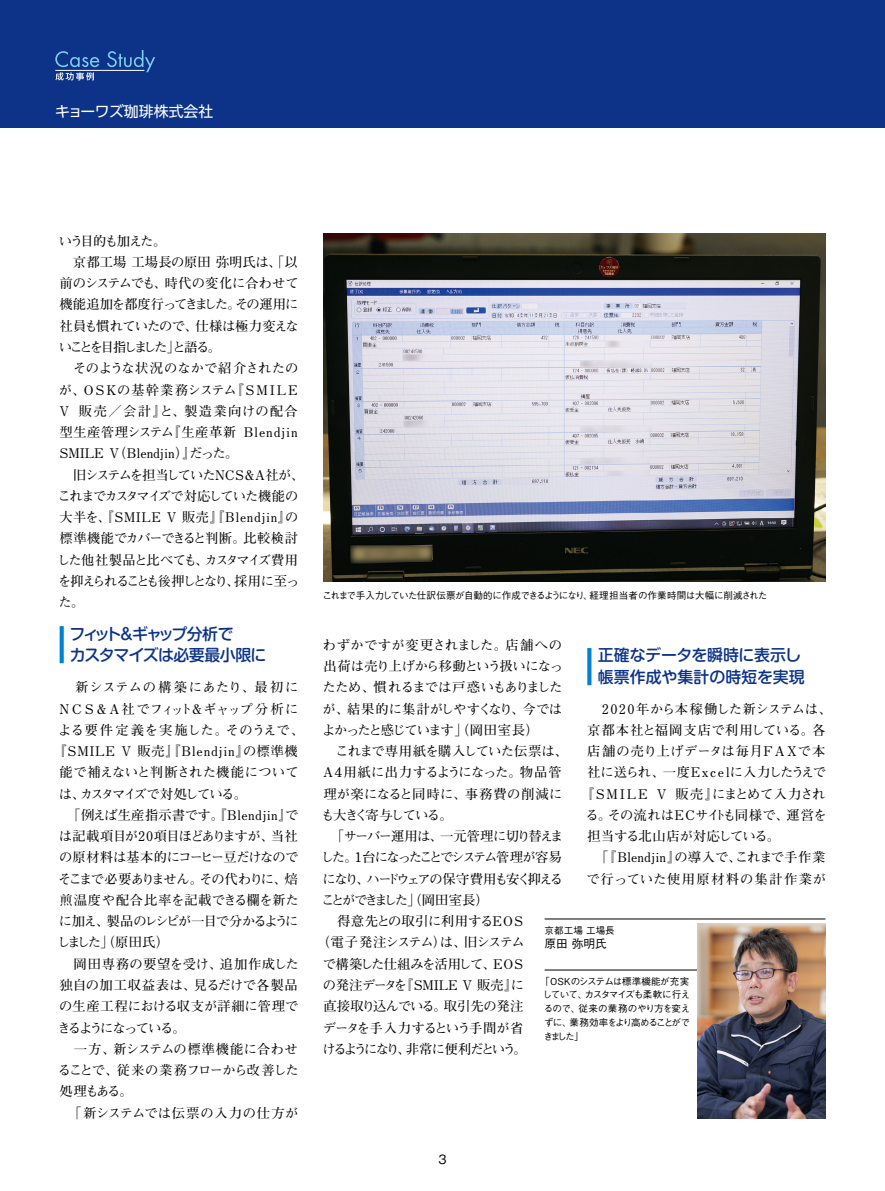
<style>
.page{position:relative;width:885px;height:1191px;background:#fff}
.page>*{position:absolute;margin:0;border:0;box-sizing:border-box;transform-origin:0 0}
.OSK事例__小見出し{font:500 43.05px "Shin M Go Pro";color:#0081cc;scale:.11 1}
.OSK事例__小見出し-2{font:500 15.9px/21.3px "Shin M Go Pro";color:#0c3388}
.OSK事例__小見出し-3{font:500 15.9px/21.3px "Shin M Go Pro";letter-spacing:-.06em;color:#0c3388}
.t1{font:14.85px "UD Shin Go Pro";color:#fff}
.OSK事例__本文12_5Q{font:700 13.35px/21.3px "Futo Min A101 Pro";letter-spacing:-.02em;color:#000;text-align:justify}
.OSK事例__本文12_5Q-2{font:700 13.35px/21.3px "Futo Min A101 Pro";letter-spacing:-.065em;color:#000}
.OSK事例__本文12_5Q-3{font:700 13.35px/21.3px "Futo Min A101 Pro";letter-spacing:-.04em;color:#000;text-align:center}
.OSK事例__本文12_5Q-4{font:700 13.35px/21.3px "Futo Min A101 Pro";letter-spacing:-.05em;color:#000}
.OSK事例__本文12_5Q-5{font:700 13.35px "Futo Min A101 Pro";letter-spacing:.005em;color:#000}
.OSK事例__本文12_5Q-6{font:700 13.35px/21.3px "Futo Min A101 Pro";letter-spacing:.015em;color:#000}
.OSK事例__本文12_5Q-7{font:700 13.35px "Futo Min A101 Pro";letter-spacing:.05em;color:#000}
.OSK事例__本文12_5Q-8{font:700 13.35px "Futo Min A101 Pro";letter-spacing:.025em;color:#000}
.OSK事例__本文12_5Q-9{font:700 13.35px "Futo Min A101 Pro";letter-spacing:.045em;color:#000}
.OSK事例__本文12_5Q-10{font:700 13.35px "Futo Min A101 Pro";letter-spacing:.03em;color:#000}
.OSK事例__本文12_5Q-11{font:700 13.35px "Futo Min A101 Pro";letter-spacing:-.12em;color:#000}
.OSK事例__本文12_5Q-12{font:700 13.35px "Futo Min A101 Pro";letter-spacing:-.105em;color:#000}
.t2{font:500 12.75px "Gothic BBB Pro";color:#000}
.OSK事例__氏名{font:500 11.7px "Gothic BBB Pro";color:#000}
.OSK事例__担当者コメント{font:500 9.6px/13.8px "Gothic BBB Pro";letter-spacing:-.08em;color:#000;text-align:justify}
.OSK事例__キャプション{font:500 9.6px "Gothic BBB Pro";letter-spacing:-.045em;color:#000}
.OSK事例__部署名{font:500 9.6px "Gothic BBB Pro";color:#000}
</style>
<div class="page">
<div style="left:0;top:0;width:884px;height:128px;background:#0c3388"></div>
<svg style="left:55px;top:50px;width:100px;height:30px"></svg>
<hr style="left:544px;top:918px;width:281px;height:1px;background:#000">
<hr style="left:544px;top:969px;width:281px;height:1px;background:#000">
<img style="left:697px;top:923px;width:128px;height:195px">
<img style="left:323px;top:234px;width:502px;height:347px">
<p class="t1" style="left:55px;top:100px;width:160px">キョーワズ珈琲株式会社</p>
<p class="OSK事例__本文12_5Q-12" style="left:59px;top:230px;width:109px">いう目的も加えた。</p>
<p class="OSK事例__本文12_5Q" style="left:59px;top:250px;width:241px">　京都工場 工場長の原田 弥明氏は、「以前のシステムでも、時代の変化に合わせて機能追加を都度行ってきました。その運用に社員も慣れていたので、仕様は極力変えないことを目指しました」と語る。</p>
<p class="OSK事例__本文12_5Q" style="left:59px;top:356px;width:241px">　そのような状況のなかで紹介されたのが、OSKの基幹業務システム『SMILE V 販売／会計』と、製造業向けの配合型生産管理システム『生産革新 Blendjin SMILE V（Blendjin）』だった。</p>
<p class="OSK事例__本文12_5Q-2" style="left:57px;top:462px;width:249px">　旧システムを担当していたNCS&amp;A社が、これまでカスタマイズで対応していた機能の大半を、『SMILE V 販売』『Blendjin』の標準機能でカバーできると判断。比較検討した他社製品と比べても、カスタマイズ費用を抑えられることも後押しとなり、採用に至った。</p>
<p class="OSK事例__小見出し" style="left:60px;top:610px;width:45px">■</p>
<p class="OSK事例__小見出し-3" style="left:69px;top:621px;width:198px">フィット＆ギャップ分析で<br>カスタマイズは必要最小限に</p>
<p class="OSK事例__本文12_5Q-9" style="left:60px;top:677px;width:240px">　新システムの構築にあたり、最初に</p>
<p class="OSK事例__本文12_5Q-4" style="left:60px;top:696px;width:240px">N C S &amp; A 社でフィット＆ギャップ分析に</p>
<p class="OSK事例__本文12_5Q-8" style="left:58px;top:719px;width:248px">よる要件定義を実施した。そのうえで、</p>
<p class="OSK事例__本文12_5Q-7" style="left:53px;top:740px;width:246px">『SMILE V 販売』『Blendjin』の標準機</p>
<p class="OSK事例__本文12_5Q-6" style="left:60px;top:760px;width:240px">能で補えないと判断された機能について</p>
<p class="OSK事例__本文12_5Q-11" style="left:59px;top:783px;width:189px">は、カスタマイズで対処している。</p>
<p class="OSK事例__本文12_5Q" style="left:57px;top:802px;width:243px">　「例えば生産指示書です。『Blendjin』では記載項目が20項目ほどありますが、当社の原材料は基本的にコーヒー豆だけなのでそこまで必要ありません。その代わりに、焙煎温度や配合比率を記載できる欄を新たに加え、製品のレシピが一目で分かるようにしました」（原田氏）</p>
<p class="OSK事例__本文12_5Q" style="left:58px;top:951px;width:243px">　岡田専務の要望を受け、追加作成した独自の加工収益表は、見るだけで各製品の生産工程における収支が詳細に管理できるようになっている。</p>
<p class="OSK事例__本文12_5Q" style="left:58px;top:1036px;width:242px">　一方、新システムの標準機能に合わせることで、従来の業務フローから改善した処理もある。</p>
<p class="OSK事例__本文12_5Q-7" style="left:60px;top:1102px;width:240px">　「新システムでは伝票の入力の仕方が</p>
<p class="OSK事例__キャプション" style="left:322px;top:587px;width:446px">これまで手入力していた仕訳伝票が自動的に作成できるようになり、経理担当者の作業時間は大幅に削減された</p>
<p class="OSK事例__本文12_5Q" style="left:322px;top:632px;width:242px">わずかですが変更されました。店舗への出荷は売り上げから移動という扱いになったため、慣れるまでは戸惑いもありましたが、結果的に集計がしやすくなり、今ではよかったと感じています」（岡田室長）</p>
<p class="OSK事例__本文12_5Q-4" style="left:321px;top:739px;width:248px">　これまで専用紙を購入していた伝票は、<br>Ａ４用紙に出力するようになった。物品管理が楽になると同時に、事務費の削減にも大きく寄与している。</p>
<p class="OSK事例__本文12_5Q" style="left:321px;top:824px;width:244px">　「サーバー運用は、一元管理に切り替えました。1 台になったことでシステム管理が容易になり、ハードウェアの保守費用も安く抑えることができました」（岡田室長）</p>
<p class="OSK事例__本文12_5Q-3" style="left:316px;top:909px;width:212px">　得意先との取引に利用するEOS（電子発注システム）は、旧システムで構築した仕組みを活用して、EOSの発注データを『SMILE V 販売』に直接取り込んでいる。取引先の発注データを手入力するという手間が省けるようになり、非常に便利だという。</p>
<p class="OSK事例__小見出し" style="left:587px;top:631px;width:45px">■</p>
<p class="OSK事例__小見出し-2" style="left:597px;top:643px;width:208px">正確なデータを瞬時に表示し帳票作成や集計の時短を実現</p>
<p class="OSK事例__本文12_5Q-5" style="left:587px;top:698px;width:246px">　2020年から本稼働した新システムは、</p>
<p class="OSK事例__本文12_5Q-10" style="left:587px;top:719px;width:240px">京都本社と福岡支店で利用している。各</p>
<p class="OSK事例__本文12_5Q-9" style="left:587px;top:740px;width:240px">店舗の売り上げデータは毎月F A Xで本</p>
<p class="OSK事例__本文12_5Q-5" style="left:587px;top:762px;width:240px">社に送られ、一度Excelに入力したうえで</p>
<p class="OSK事例__本文12_5Q-8" style="left:580px;top:783px;width:246px">『SMILE V 販売』にまとめて入力され</p>
<p class="OSK事例__本文12_5Q-5" style="left:585px;top:804px;width:242px">る。その流れはECサイトも同様で、運営を</p>
<p class="OSK事例__本文12_5Q" style="left:587px;top:824px;width:194px">担当する北山店が対応している。</p>
<p class="OSK事例__本文12_5Q-6" style="left:586px;top:845px;width:241px">　「『Blendjin』の導入で、これまで手作業で行っていた使用原材料の集計作業が</p>
<p class="OSK事例__部署名" style="left:544px;top:922px;width:72px">京都工場 工場長</p>
<p class="OSK事例__氏名" style="left:544px;top:934px;width:64px">原田 弥明氏</p>
<p class="OSK事例__担当者コメント" style="left:540px;top:973px;width:151px">「OSKのシステムは標準機能が充実していて、カスタマイズも柔軟に行えるので、従来の業務のやり方を変えずに、業務効率をより高めることができました」</p>
<p class="t2" style="left:438px;top:1148px;width:10px">3</p>
</div>
